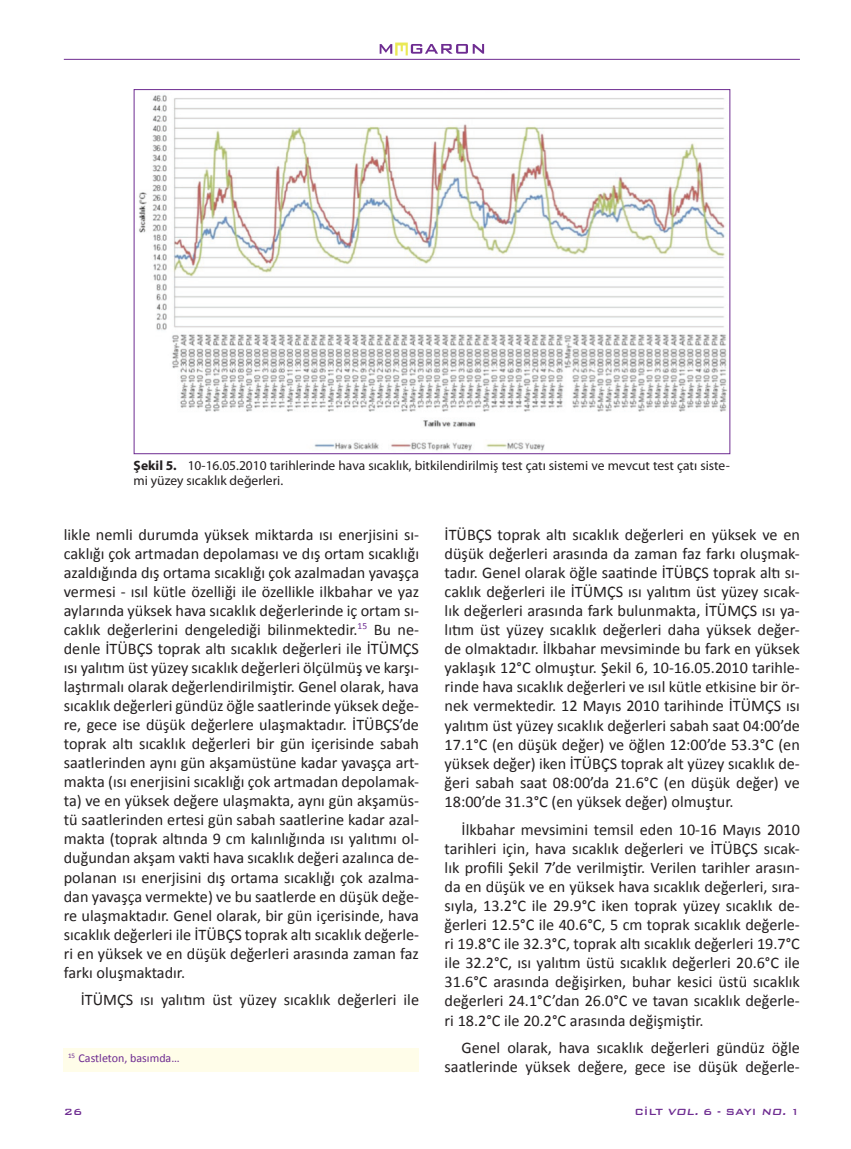
<style>
.page{position:relative;width:851px;height:1149px;background:#fff}
.page>*{position:absolute;margin:0;border:0;box-sizing:border-box;transform-origin:0 0}
.t1{font:16.2px/19px "Calibri";color:#231f20;text-align:justify}
.t2{font:13.5px/15px "Myriad Pro";color:#231f20}
.t3{font:500 12px "Bank Gothic BT";color:#6e2c91}
.t4{font:12px "Calibri";color:#6e2c91}
.s1{font-weight:700}
.s2{font-style:italic}
</style>
<div class="page">
<svg style="left:379px;top:43px;width:105px;height:13px"></svg>
<hr style="left:64px;top:59px;width:735px;height:1px;background:#6e2c91">
<img style="left:139px;top:94px;width:589px;height:357px">
<div style="left:64px;top:1047px;width:355px;height:24px;background:#fffde9"></div>
<p class="t2" style="left:134px;top:457px;width:597px"><span class="s1">Şekil 5.</span> 10-16.05.2010 tarihlerinde hava sıcaklık, bitkilendirilmiş test çatı sistemi ve mevcut test çatı siste&shy;mi yüzey sıcaklık değerleri.</p>
<p class="t1" style="left:64px;top:523px;width:357px">likle nemli durumda yüksek miktarda ısı enerjisini sı&shy;caklığı çok artmadan depolaması ve dış ortam sıcaklığı azaldığında dış ortama sıcaklığı çok azalmadan yavaşça vermesi - ısıl kütle özelliği ile özellikle ilkbahar ve yaz aylarında yüksek hava sıcaklık değerlerinde iç ortam sı&shy;caklık değerlerini dengelediği bilinmektedir.<sup>15</sup> Bu ne&shy;denle İTÜBÇS toprak altı sıcaklık değerleri ile İTÜMÇS ısı yalıtım üst yüzey sıcaklık değerleri ölçülmüş ve karşı&shy;laştırmalı olarak değerlendirilmiştir. Genel olarak, hava sıcaklık değerleri gündüz öğle saatlerinde yüksek değe&shy;re, gece ise düşük değerlere ulaşmaktadır. İTÜBÇS’de toprak altı sıcaklık değerleri bir gün içerisinde sabah saatlerinden aynı gün akşamüstüne kadar yavaşça art&shy;makta (ısı enerjisini sıcaklığı çok artmadan depolamak&shy;ta) ve en yüksek değere ulaşmakta, aynı gün akşamüs&shy;tü saatlerinden ertesi gün sabah saatlerine kadar azal&shy;makta (toprak altında 9 cm kalınlığında ısı yalıtımı ol&shy;duğundan akşam vakti hava sıcaklık değeri azalınca de&shy;polanan ısı enerjisini dış ortama sıcaklığı çok azalma&shy;dan yavaşça vermekte) ve bu saatlerde en düşük değe&shy;re ulaşmaktadır. Genel olarak, bir gün içerisinde, hava sıcaklık değerleri ile İTÜBÇS toprak altı sıcaklık değerle&shy;ri en yüksek ve en düşük değerleri arasında zaman faz farkı oluşmaktadır.</p>
<p class="t1" style="left:81px;top:989px;width:340px">İTÜMÇS ısı yalıtım üst yüzey sıcaklık değerleri ile</p>
<p class="t4" style="left:68px;top:1049px;width:113px"><sup>15</sup> Castleton, basımda…</p>
<p class="t1" style="left:444px;top:523px;width:357px">İTÜBÇS toprak altı sıcaklık değerleri en yüksek ve en düşük değerleri arasında da zaman faz farkı oluşmak&shy;tadır. Genel olarak öğle saatinde İTÜBÇS toprak altı sı&shy;caklık değerleri ile İTÜMÇS ısı yalıtım üst yüzey sıcak&shy;lık değerleri arasında fark bulunmakta, İTÜMÇS ısı ya&shy;lıtım üst yüzey sıcaklık değerleri daha yüksek değer&shy;de olmaktadır. İlkbahar mevsiminde bu fark en yüksek yaklaşık 12°C olmuştur. Şekil 6, 10-16.05.2010 tarihle&shy;rinde hava sıcaklık değerleri ve ısıl kütle etkisine bir ör&shy;nek vermektedir. 12 Mayıs 2010 tarihinde İTÜMÇS ısı yalıtım üst yüzey sıcaklık değerleri sabah saat 04:00’de 17.1°C (en düşük değer) ve öğlen 12:00’de 53.3°C (en yüksek değer) iken İTÜBÇS toprak alt yüzey sıcaklık de&shy;ğeri sabah saat 08:00’da 21.6°C (en düşük değer) ve 18:00’de 31.3°C (en yüksek değer) olmuştur.</p>
<p class="t1" style="left:444px;top:818px;width:357px;text-indent:17px">İlkbahar mevsimini temsil eden 10-16 Mayıs 2010 tarihleri için, hava sıcaklık değerleri ve İTÜBÇS sıcak&shy;lık profili Şekil 7’de verilmiştir. Verilen tarihler arasın&shy;da en düşük ve en yüksek hava sıcaklık değerleri, sıra&shy;sıyla, 13.2°C ile 29.9°C iken toprak yüzey sıcaklık de&shy;ğerleri 12.5°C ile 40.6°C, 5 cm toprak sıcaklık değerle&shy;ri 19.8°C ile 32.3°C, toprak altı sıcaklık değerleri 19.7°C ile 32.2°C, ısı yalıtım üstü sıcaklık değerleri 20.6°C ile 31.6°C arasında değişirken, buhar kesici üstü sıcaklık değerleri 24.1°C’dan 26.0°C ve tavan sıcaklık değerle&shy;ri 18.2°C ile 20.2°C arasında değişmiştir.</p>
<p class="t1" style="left:444px;top:1037px;width:357px;text-align:right">Genel olarak, hava sıcaklık değerleri gündüz öğle saatlerinde yüksek değere, gece ise düşük değerle-</p>
<p class="t3" style="left:64px;top:1104px;width:20px">26</p>
<p class="t3" style="left:634px;top:1104px;width:167px">CİLT <span class="s2">VOL.</span> 6 - SAYI <span class="s2">NO.</span> 1</p>
</div>
